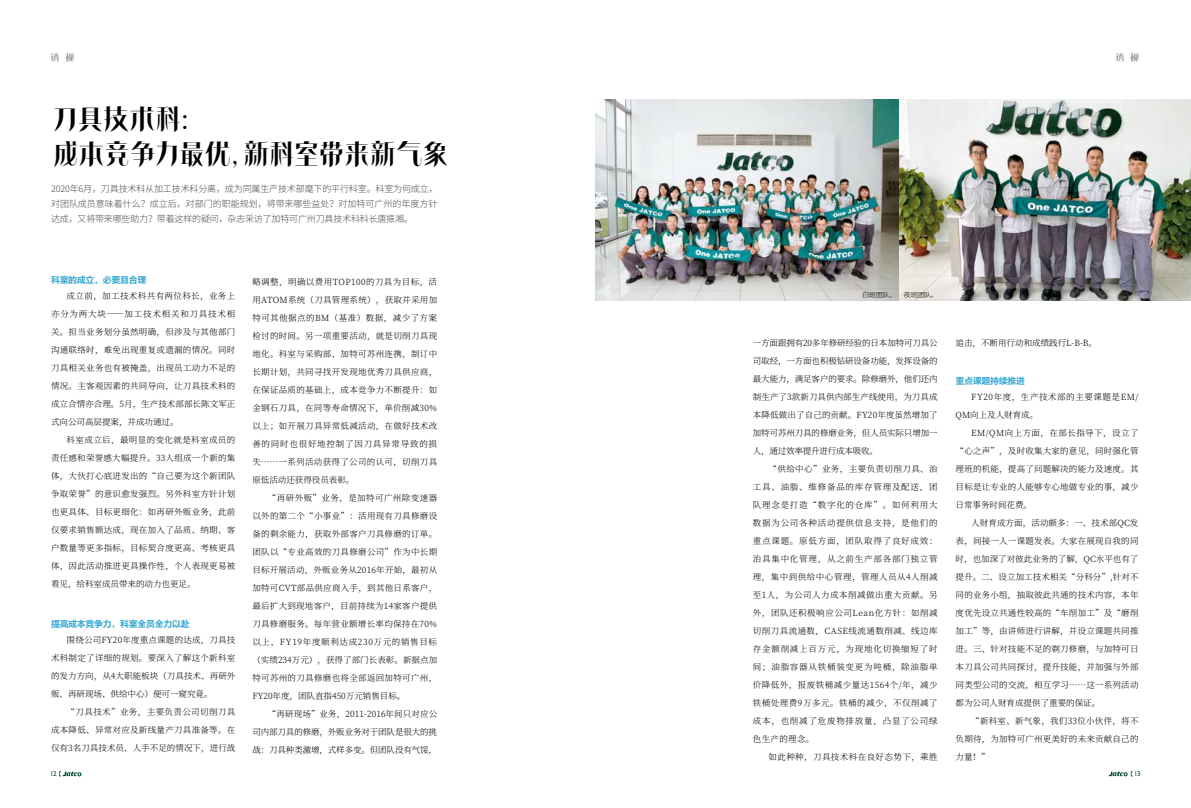
<style>
.page{position:relative;width:1191px;height:808px;background:#fff}
.page>*{position:absolute;margin:0;border:0;box-sizing:border-box;transform-origin:0 0}
.t1{font:29.1px/34.9px "FZPIAOTS GB1 0";letter-spacing:-.115em;color:#000}
.t2{font:10px "FZPIAOTS GB1 0";color:#868687}
.t3{font:300 9px/15px "Source Han Sans CN";letter-spacing:-.02em;color:#4c4948;text-align:justify}
.t4{font:9px "FZLTCHJW GB1 0";letter-spacing:-.04em;color:#35a7d2}
.t5{font:300 8.5px/18px "Source Han Serif CN";letter-spacing:.025em;color:#000;text-align:justify}
.t6{font:300 8.5px/18px "Source Han Serif CN";letter-spacing:.065em;color:#000}
.t7{font:300 8.5px "Source Han Serif CN";letter-spacing:.05em;color:#000}
.t8{font:300 8.5px "Source Han Serif CN";color:#000}
.t9{font:7px "Gill Sans";color:#004a30}
.t10{font:6.5px "FZLTXHK GBK1 0";letter-spacing:-.025em;color:#000;scale:1.05 1}
</style>
<div class="page">
<svg style="left:1108px;top:771px;width:24px;height:6px"></svg>
<svg style="left:59px;top:771px;width:23px;height:6px"></svg>
<img style="left:595px;top:99px;width:303px;height:202px">
<img style="left:900px;top:99px;width:291px;height:202px">
<p class="t2" style="left:50px;top:51px;width:26px">透视</p>
<p class="t2" style="left:1115px;top:51px;width:26px">透视</p>
<h1 class="t1" style="left:51px;top:101px;width:400px">刀具技术科：<br>成本竞争力最优，新科室带来新气象</h1>
<p class="t3" style="left:51px;top:181px;width:388px">2020年6月，刀具技术科从加工技术科分离，成为同属生产技术部麾下的平行科室。科室为何成立，对团队成员意味着什么？成立后，对部门的职能规划，将带来哪些益处？对加特可广州的年度方针达成，又将带来哪些助力？带着这样的疑问，杂志采访了加特可广州刀具技术科科长唐振湘。</p>
<p class="t4" style="left:51px;top:274px;width:97px">科室的成立，必要且合理</p>
<p class="t5" style="left:51px;top:287px;width:186px;text-indent:16px">成立前，加工技术科共有两位科长，业务上亦分为两大块——加工技术相关和刀具技术相关。担当业务划分虽然明确，但涉及与其他部门沟通联络时，难免出现重复或遗漏的情况。同时刀具相关业务也有被掩盖，出现员工动力不足的情况。主客观因素的共同导向，让刀具技术科的成立合情亦合理。5月，生产技术部部长陈文军正式向公司高层提案，并成功通过。</p>
<p class="t5" style="left:51px;top:431px;width:186px;text-indent:16px">科室成立后，最明显的变化就是科室成员的责任感和荣誉感大幅提升。33人组成一个新的集体，大伙打心底迸发出的“自己要为这个新团队争取荣誉”的意识愈发强烈。另外科室方针计划也更具体、目标更细化：如再研外贩业务，此前仅要求销售额达成，现在加入了品质、纳期、客户数量等更多指标，目标契合度更高、考核更具体，因此活动推进更具操作性，个人表现更易被看见，给科室成员带来的动力也更足。</p>
<p class="t4" style="left:51px;top:618px;width:140px">提高成本竞争力，科室全员全力以赴</p>
<p class="t5" style="left:51px;top:631px;width:186px;text-indent:16px">围绕公司FY20年度重点课题的达成，刀具技术科制定了详细的规划。要深入了解这个新科室的发力方向，从4大职能板块（刀具技术、再研外贩、再研现场、供给中心）便可一窥究竟。</p>
<p class="t5" style="left:51px;top:703px;width:186px;text-indent:16px">“刀具技术”业务，主要负责公司切削刀具成本降低、异常对应及新线量产刀具准备等。在仅有3名刀具技术员、人手不足的情况下，进行战</p>
<p class="t5" style="left:252px;top:273px;width:186px">略调整，明确以费用TOP100的刀具为目标，活用ATOM系统（刀具管理系统），获取并采用加特可其他据点的BM（基准）数据，减少了方案检讨的时间。另一项重要活动，就是切削刀具现地化。科室与采购部、加特可苏州连携，制订中长期计划，共同寻找开发现地优秀刀具供应商，在保证品质的基础上，成本竞争力不断提升：如金钢石刀具，在同等寿命情况下，单价削减30%以上；如开展刀具异常低减活动，在做好技术改善的同时也很好地控制了因刀具异常导致的损失……一系列活动获得了公司的认可，切削刀具原低活动还获得役员表彰。</p>
<p class="t5" style="left:252px;top:489px;width:186px;text-indent:16px">“再研外贩”业务，是加特可广州除变速器以外的第二个“小事业”：活用现有刀具修磨设备的剩余能力，获取外部客户刀具修磨的订单。团队以“专业高效的刀具修磨公司”作为中长期目标开展活动，外贩业务从2016年开始，最初从加特可CVT部品供应商入手，到其他日系客户，最后扩大到现地客户，目前持续为14家客户提供刀具修磨服务。每年营业额增长率均保持在70%以上，FY19年度顺利达成230万元的销售目标（实绩234万元），获得了部门长表彰。新据点加特可苏州的刀具修磨也将全部返回加特可广州，FY20年度，团队直指450万元销售目标。</p>
<p class="t5" style="left:252px;top:705px;width:186px;text-indent:16px">“再研现场”业务，2011-2016年间只对应公司内部刀具的修磨，外贩业务对于团队是很大的挑战：刀具种类激增，式样多变。但团队没有气馁，</p>
<p class="t10" style="left:862px;top:291px;width:33px">白班团队。</p>
<p class="t10" style="left:904px;top:291px;width:33px">夜班团队。</p>
<p class="t5" style="left:753px;top:334px;width:186px">一方面跟拥有20多年修研经验的日本加特可刀具公司取经，一方面也积极钻研设备功能，发挥设备的最大能力，满足客户的要求。除修磨外，他们还内制生产了3款新刀具供内部生产线使用，为刀具成本降低做出了自己的贡献。FY20年度虽然增加了加特可苏州刀具的修磨业务，但人员实际只增加一人，通过效率提升进行成本吸收。</p>
<p class="t5" style="left:753px;top:460px;width:186px;text-indent:16px">“供给中心”业务，主要负责切削刀具、治工具、油脂、维修备品的库存管理及配送，团队理念是打造“数字化的仓库”。如何利用大数据为公司各种活动提供信息支持，是他们的重点课题。原低方面，团队取得了良好成效：治具集中化管理，从之前生产部各部门独立管理，集中到供给中心管理，管理人员从4人削减至1人，为公司人力成本削减做出重大贡献。另外，团队还积极响应公司Lean化方针：如削减切削刀具流通数，CASE线流通数削减、线边库存金额削减上百万元，为现地化切换缩短了时间；油脂容器从铁桶装变更为吨桶，除油脂单价降低外，报废铁桶减少量达1564个/年，减少铁桶处理费9万多元。铁桶的减少，不仅削减了成本，也削减了危废物排放量，凸显了公司绿色生产的理念。</p>
<p class="t7" style="left:768px;top:752px;width:171px">如此种种，刀具技术科在良好态势下，乘胜</p>
<p class="t8" style="left:955px;top:338px;width:143px">追击，不断用行动和成绩践行L-B-B。</p>
<p class="t4" style="left:955px;top:375px;width:71px">重点课题持续推进</p>
<p class="t6" style="left:955px;top:388px;width:184px;text-indent:16px">FY20年度，生产技术部的主要课题是EM/<br>QM向上及人财育成。</p>
<p class="t5" style="left:955px;top:424px;width:184px;text-indent:16px">EM/QM向上方面，在部长指导下，设立了“心之声”，及时收集大家的意见，同时强化管理班的机能，提高了问题解决的能力及速度。其目标是让专业的人能够专心地做专业的事，减少日常事务时间花费。</p>
<p class="t5" style="left:955px;top:514px;width:184px;text-indent:16px">人财育成方面，活动颇多：一、技术部QC发表，间接一人一课题发表。大家在展现自我的同时，也加深了对彼此业务的了解，QC水平也有了提升。二、设立加工技术相关“分科分”,针对不同的业务小组，抽取彼此共通的技术内容，本年度优先设立共通性较高的“车削加工”及“磨削加工”等，由讲师进行讲解，并设立课题共同推进。三、针对技能不足的剃刀修磨，与加特可日本刀具公司共同探讨，提升技能，并加强与外部同类型公司的交流，相互学习……这一系列活动都为公司人财育成提供了重要的保证。</p>
<p class="t5" style="left:955px;top:712px;width:184px;text-indent:16px">“新科室、新气象，我们33位小伙伴，将不负期待，为加特可广州更美好的未来贡献自己的力量！”</p>
<p class="t9" style="left:50px;top:770px;width:8px">12</p>
<p class="t9" style="left:1134px;top:770px;width:8px">13</p>
</div>
